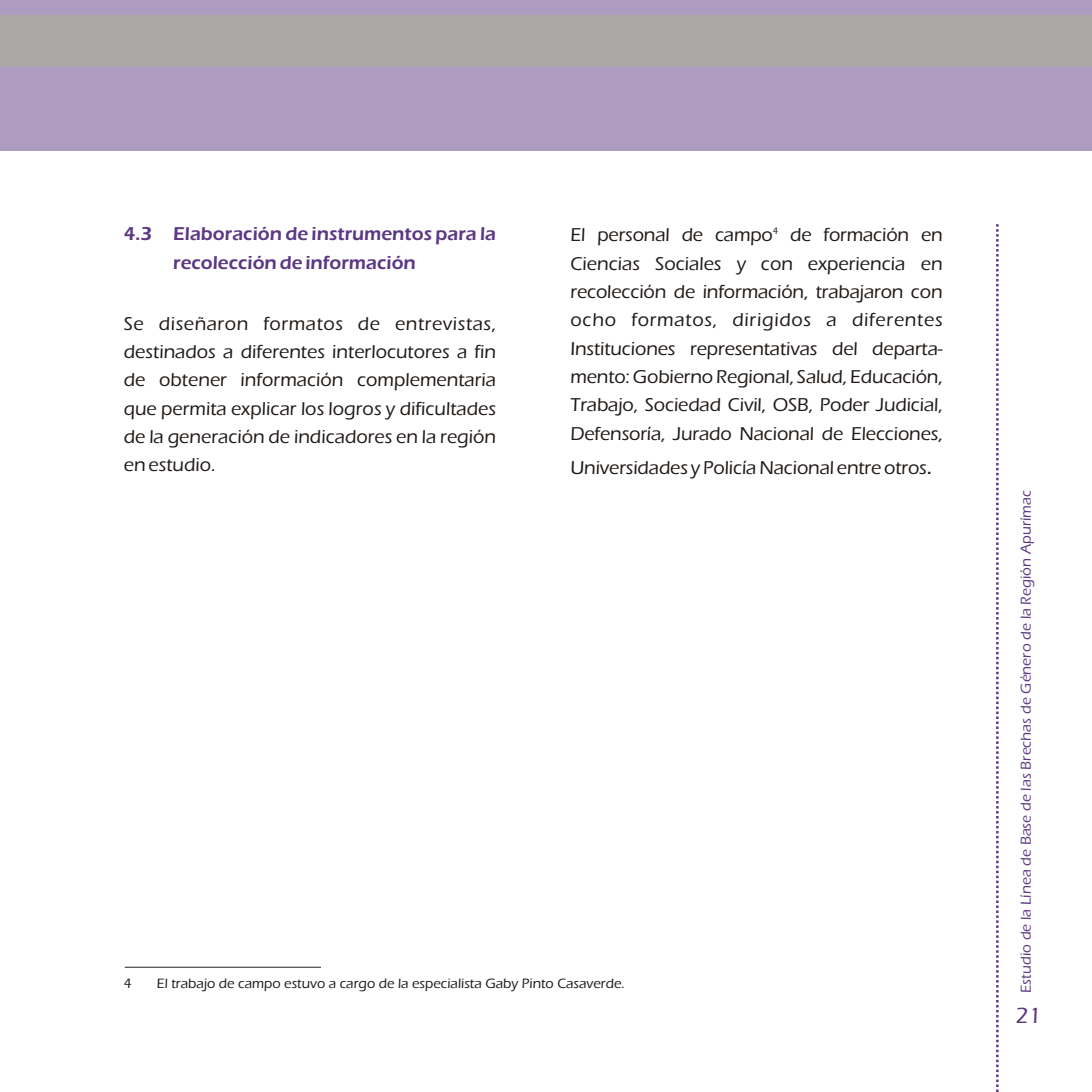
<style>
.page{position:relative;width:1092px;height:1092px;background:#fff}
.page>*{position:absolute;margin:0;border:0;box-sizing:border-box;transform-origin:0 0}
.t1{font:500 22.75px "Eras ITC";color:#5c3882}
.t2{font:500 19.25px/28.3px "Eras ITC";letter-spacing:-.005em;color:#1f1a17;text-align:justify}
.t3{font:600 19.25px/28.5px "Eras ITC";color:#5c3882}
.t4{font:500 14.88px "Eras ITC";color:#5c3882}
.t5{font:500 14px "Eras ITC";color:#1f1a17}
.t6{font:500 9.62px "Eras ITC";color:#1f1a17}
.s1{font-size:24.5px}
</style>
<div class="page">
<svg style="left:996px;top:224px;width:2px;height:867px"></svg>
<div style="left:0;top:0;width:1091px;height:150px;background:#ad9bc0"></div>
<div style="left:0;top:16px;width:1091px;height:51px;background:#aba8a8"></div>
<hr style="left:125px;top:966px;width:196px;height:1px;background:#4d4a47">
<p class="t3" style="left:173px;top:222px;width:324px;text-indent:-49px">4.3 Elaboración de instrumentos para la recolección de información</p>
<p class="t2" style="left:124px;top:311px;width:374px">Se diseñaron formatos de entrevistas, destinados a diferentes interlocutores a fin de obtener información complementaria que permita explicar los logros y dificultades de la generación de indicadores en la región en estudio.</p>
<p class="t6" style="left:772px;top:227px;width:7px">4</p>
<p class="t2" style="left:570px;top:223px;width:374px">El personal de campo de formación en Ciencias Sociales y con experiencia en recolección de información, trabajaron con ocho formatos, dirigidos a diferentes Instituciones representativas del departa&shy;mento: Gobierno Regional, Salud, Educación, Trabajo, Sociedad Civil, OSB, Poder Judicial, Defensoría, Jurado Nacional de Elecciones,</p>
<p class="t2" style="left:570px;top:455px;width:363px">Universidades y Policía Nacional entre otros<span class="s1">.</span></p>
<p class="t5" style="left:124px;top:978px;width:9px">4</p>
<p class="t5" style="left:157px;top:978px;width:469px">El trabajo de campo estuvo a cargo de la especialista Gaby Pinto Casaverde.</p>
<p class="t4" style="left:1020px;top:992px;width:504px;rotate:-90deg">Estudio de la Línea de Base de las Brechas de Género de la Región Apurímac</p>
<p class="t1" style="left:1015px;top:1007px;width:27px">21</p>
</div>
